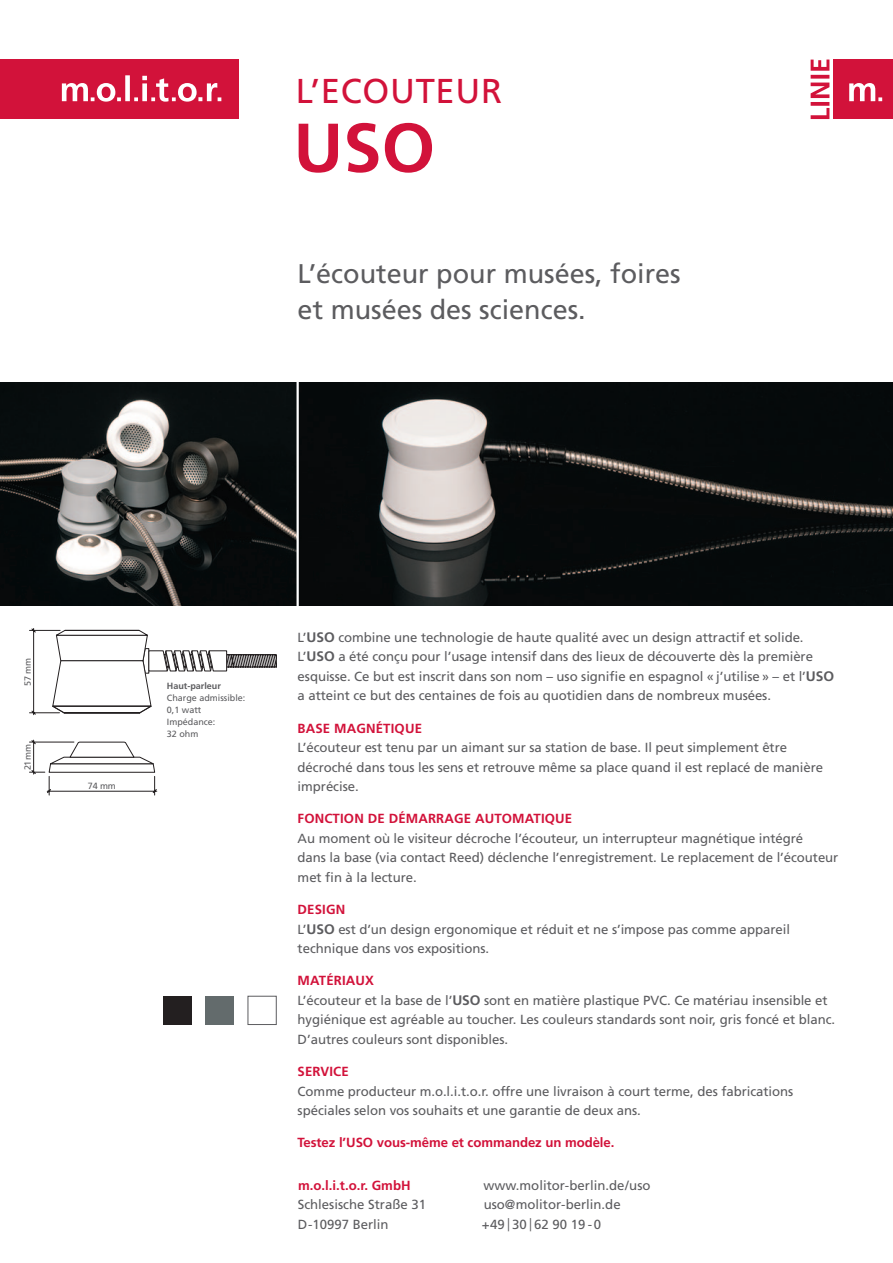
<style>
.page{position:relative;width:893px;height:1263px;background:#fff}
.page>*{position:absolute;margin:0;border:0;box-sizing:border-box;transform-origin:0 0}
.t1{font:700 69px "Frutiger";color:#d2123a}
.t2{font:34.5px "Frutiger";letter-spacing:.02em;color:#d2123a}
.t3{font:27px/36px "Frutiger";color:#5c5c5f}
.t4{font:13.2px/19.5px "Frutiger";letter-spacing:-.005em;color:#5c5c5f}
.t5{font:700 13.2px "Frutiger";letter-spacing:.01em;color:#d2123a}
.t6{font:9px/12px "Frutiger";color:#5c5c5f}
.t7{font:700 9px "Frutiger";color:#5c5c5f}
.s1{font-weight:700;font-size:13.8px}
.s2{font-weight:700;color:#d2123a}
.s3{font-weight:300}
</style>
<div class="page">
<img style="left:0;top:383px;width:297px;height:223px">
<svg style="left:299px;top:383px;width:594px;height:223px;background:#212323"></svg>
<div style="left:0;top:60px;width:238px;height:59px;background:#d2123a"></div>
<svg style="left:62px;top:75px;width:159px;height:27px"></svg>
<div style="left:833px;top:60px;width:60px;height:59px;background:#d2123a"></div>
<svg style="left:849px;top:83px;width:33px;height:18px"></svg>
<svg style="left:811px;top:60px;width:18px;height:59px"></svg>
<div style="left:163px;top:996px;width:29px;height:29px;background:#231f20"></div>
<div style="left:205px;top:996px;width:29px;height:29px;background:#636b6c"></div>
<div style="left:248px;top:996px;width:29px;height:29px;background:#fff;border:1px solid #5c5c5f"></div>
<svg style="left:29px;top:628px;width:248px;height:87px"></svg>
<svg style="left:29px;top:740px;width:128px;height:55px"></svg>
<h2 class="t2" style="left:296px;top:71px;width:208px">L’ECOUTEUR</h2>
<h1 class="t1" style="left:293px;top:107px;width:143px">USO</h1>
<h3 class="t3" style="left:298px;top:255px;width:385px">L’écouteur pour musées, foires et musées des sciences.</h3>
<p class="t6" style="left:22px;top:686px;width:29px;rotate:-90deg">57 mm</p>
<p class="t6" style="left:22px;top:770px;width:28px;rotate:-90deg">21mm</p>
<p class="t6" style="left:88px;top:779px;width:30px">74 mm</p>
<p class="t7" style="left:167px;top:680px;width:56px">Haut-parleur</p>
<p class="t6" style="left:167px;top:691px;width:80px">Charge admissible:<br>0,1 watt<br>Impédance:<br>32 ohm</p>
<p class="t4" style="left:298px;top:627px;width:538px">L’<span class="s1">USO</span> combine une technologie de haute qualité avec un design attractif et solide.<br>L’<span class="s1">USO</span> a été conçu pour l’usage intensif dans des lieux de découverte dès la première esquisse. Ce but est inscrit dans son nom – uso signifie en espagnol « j’utilise » – et l’<span class="s1">USO </span>a atteint ce but des centaines de fois au quotidien dans de nombreux musées.</p>
<p class="t5" style="left:298px;top:720px;width:126px">BASE MAGNÉTIQUE</p>
<p class="t4" style="left:298px;top:738px;width:527px">L’écouteur est tenu par un aimant sur sa station de base. Il peut simplement être décroché dans tous les sens et retrouve même sa place quand il est replacé de manière imprécise.</p>
<p class="t5" style="left:298px;top:811px;width:276px">FONCTION DE DÉMARRAGE AUTOMATIQUE</p>
<p class="t4" style="left:298px;top:828px;width:542px">Au moment où le visiteur décroche l’écouteur, un interrupteur magnétique intégré<br>dans la base (via contact Reed) déclenche l’enregistrement. Le replacement de l’écouteur met fin à la lecture.</p>
<p class="t4" style="left:298px;top:900px;width:494px"><span class="s2">DESIGN<br></span>L’<span class="s1">USO</span> est d’un design ergonomique et réduit et ne s’impose pas comme appareil technique dans vos expositions.</p>
<p class="t4" style="left:298px;top:971px;width:539px"><span class="s2">MATÉRIAUX<br></span>L’écouteur et la base de l’<span class="s1">USO</span> sont en matière plastique PVC. Ce matériau insensible et hygiénique est agréable au toucher. Les couleurs standards sont noir, gris foncé et blanc.<br>D’autres couleurs sont disponibles.</p>
<p class="t5" style="left:298px;top:1064px;width:53px">SERVICE</p>
<p class="t4" style="left:298px;top:1081px;width:497px">Comme producteur m.o.l.i.t.o.r. offre une livraison à court terme, des fabrications spéciales selon vos souhaits et une garantie de deux ans.</p>
<p class="t5" style="left:298px;top:1135px;width:318px">Testez l’USO vous-même et commandez un modèle.</p>
<p class="t5" style="left:298px;top:1177px;width:114px">m.o.l.i.t.o.r. GmbH</p>
<p class="t4" style="left:298px;top:1195px;width:130px">Schlesische Straße 31<br>D-10997 Berlin</p>
<p class="t4" style="left:482px;top:1175px;width:170px">www.molitor-berlin.de/uso uso@molitor-berlin.de<br>+49 <span class="s3">|</span> 30 <span class="s3">|</span> 62 90 19 -0</p>
</div>
